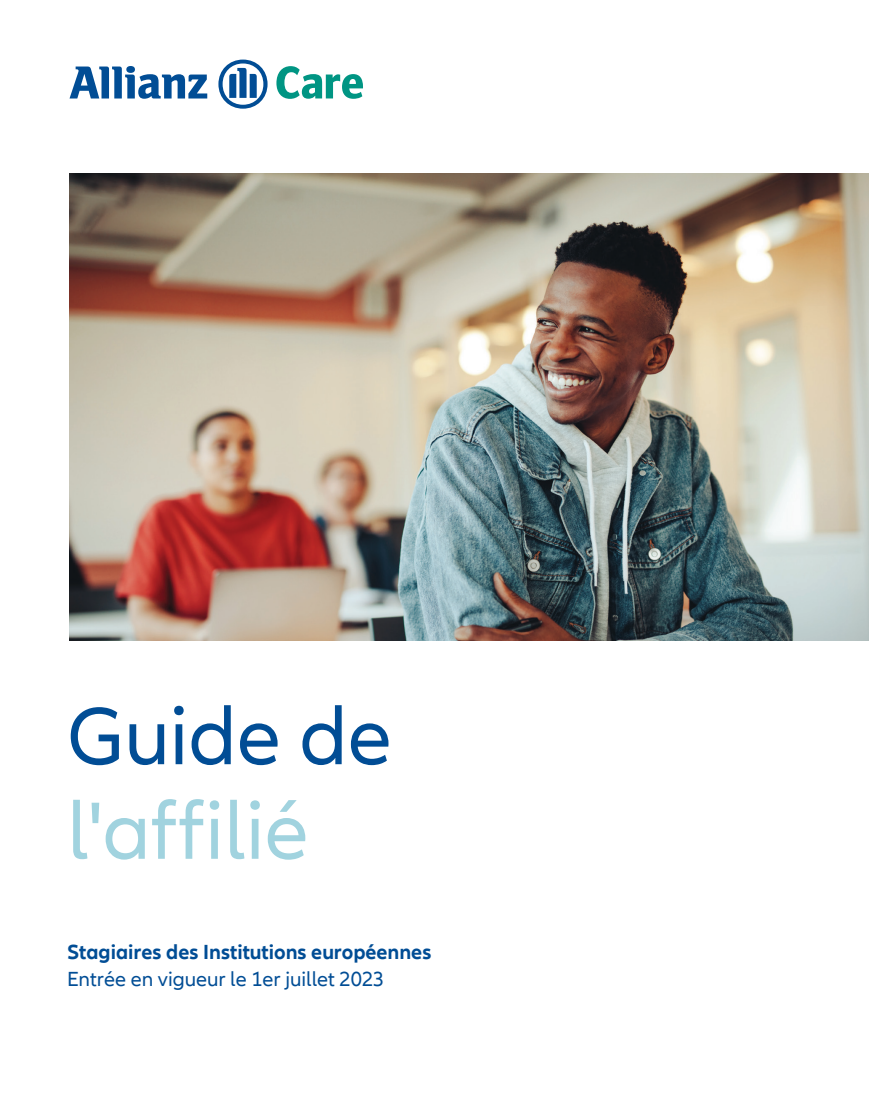
<style>
.page{position:relative;width:869px;height:1117px;background:#fff}
.page>*{position:absolute;margin:0;border:0;box-sizing:border-box;transform-origin:0 0}
.t1{font:84px "Allianz Neo";color:#a1d3df}
.t2{font:84px "Allianz Neo";color:#014d95}
.t3{font:700 21px "Allianz Neo";color:#014d95}
.t4{font:21px "Allianz Neo";color:#014d95}
</style>
<div class="page">
<img style="left:69px;top:174px;width:799px;height:466px">
<svg style="left:69px;top:66px;width:138px;height:33px"></svg>
<svg style="left:218px;top:60px;width:49px;height:49px"></svg>
<svg style="left:276px;top:66px;width:87px;height:33px"></svg>
<h1 class="t2" style="left:67px;top:688px;width:326px">Guide de</h1>
<h1 class="t1" style="left:67px;top:782px;width:243px">l'affilié</h1>
<p class="t3" style="left:67px;top:939px;width:365px">Stagiaires des Institutions européennes</p>
<p class="t4" style="left:67px;top:966px;width:319px">Entrée en vigueur le 1er juillet 2023</p>
</div>
